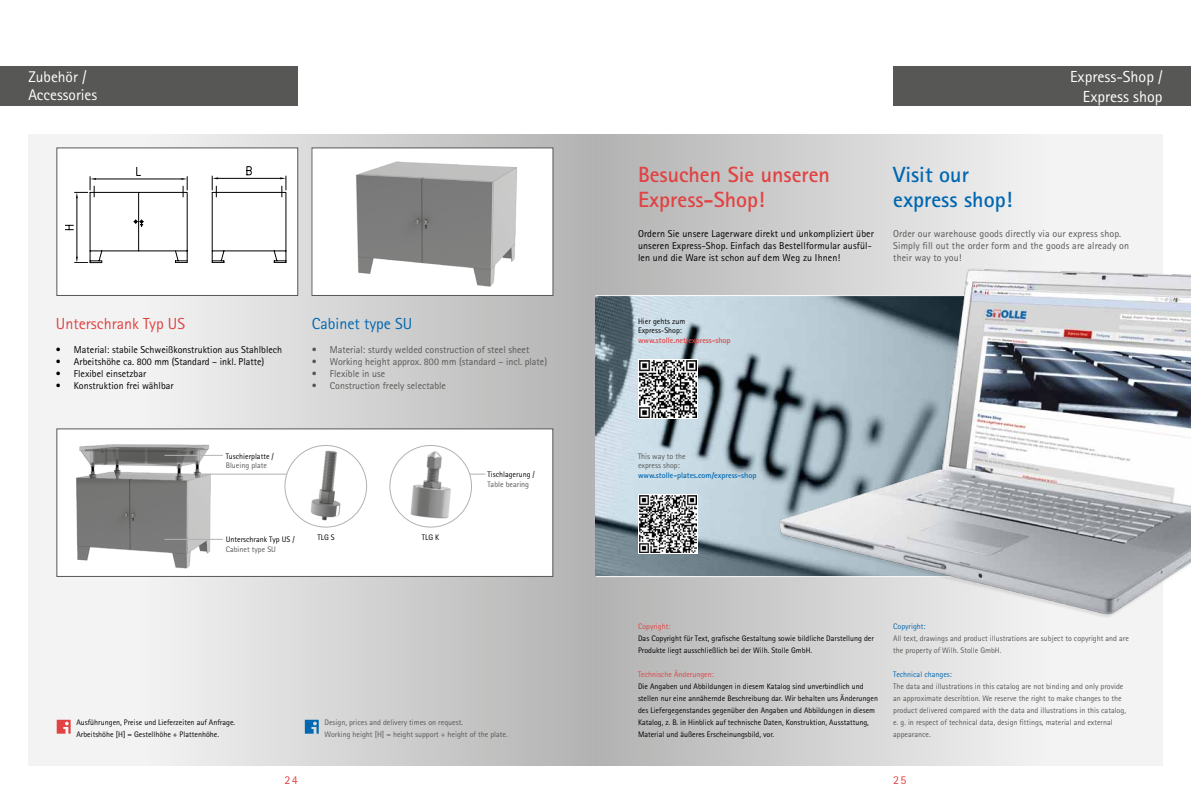
<style>
.page{position:relative;width:1191px;height:794px;background:#fff}
.page>*{position:absolute;margin:0;border:0;box-sizing:border-box;transform-origin:0 0}
.t1{font:700 22px/25px "Rotis Sans Serif Pro";color:#e14243}
.t2{font:700 22px/25px "Rotis Sans Serif Pro";color:#0067b1}
.t3{font:16px/19.2px "Rotis Sans Serif Pro";color:#fff;text-align:right}
.t4{font:16px "Rotis Sans Serif Pro";color:#e14243}
.t5{font:16px "Rotis Sans Serif Pro";color:#0067b1}
.t6{font:15.5px/18.6px "Rotis Sans Serif Pro";color:#fff}
.t7{font:12px "Rotis Sans Serif Pro";color:#e14243}
.t8{font:10px/12px "Rotis Sans Serif Pro";color:#000}
.t9{font:10px/12px "Rotis Sans Serif Pro";color:#575756}
.t10{font:8px/12px "Rotis Sans Serif Pro";color:#000}
.t11{font:8px/12px "Rotis Sans Serif Pro";color:#575756}
.t12{font:700 8px "Rotis Sans Serif Pro";color:#0067b1}
.t13{font:8px "Rotis Sans Serif Pro";color:#e14243}
.t14{font:8px "Rotis Sans Serif Pro";color:#0067b1}
.t15{font:700 8px "Rotis Sans Serif Pro";color:#e14243}
.s1{font-size:15.5px}
</style>
<div class="page">
<div style="left:28px;top:135px;width:567px;height:630px;background:linear-gradient(to right,#fdfcfc,#b5b5b5)"></div>
<div style="left:0;top:67px;width:298px;height:39px;background:#575756"></div>
<div style="left:893px;top:67px;width:298px;height:39px;background:#575756"></div>
<div style="left:595px;top:135px;width:567px;height:630px;background:linear-gradient(to right,#b4b5b4,#fefdfd)"></div>
<img style="left:595px;top:296px;width:157px;height:280px">
<div style="left:57px;top:148px;width:241px;height:148px;background:#fff;border:1px solid #575756"></div>
<div style="left:57px;top:429px;width:496px;height:147px;background:#fff"></div>
<svg style="left:57px;top:719px;width:14px;height:14px"></svg>
<svg style="left:305px;top:719px;width:14px;height:14px"></svg>
<div style="left:312px;top:148px;width:241px;height:147px;background:#fff"></div>
<img style="left:356px;top:161px;width:161px;height:126px">
<div style="left:312px;top:148px;width:241px;height:148px;border:1px solid #575756"></div>
<svg style="left:65px;top:166px;width:221px;height:97px"></svg>
<img style="left:76px;top:444px;width:141px;height:125px">
<hr style="left:198px;top:474px;width:153px;height:1px;background:#b2b2b2">
<hr style="left:440px;top:474px;width:45px;height:1px;background:#b2b2b2">
<hr style="left:164px;top:455px;width:59px;height:1px;background:#b2b2b2">
<hr style="left:164px;top:539px;width:59px;height:1px;background:#b2b2b2">
<img style="left:285px;top:445px;width:81px;height:79px">
<div style="left:285px;top:445px;width:82px;height:82px;border:1px solid #b2b2b2;border-radius:50%"></div>
<img style="left:391px;top:445px;width:80px;height:81px">
<div style="left:389px;top:445px;width:83px;height:82px;border:1px solid #b2b2b2;border-radius:50%"></div>
<hr style="left:595px;top:295px;width:596px;height:1px;background:#fff">
<hr style="left:595px;top:576px;width:567px;height:1px;background:#fff">
<img style="left:752px;top:227px;width:439px;height:412px">
<svg style="left:638px;top:494px;width:59px;height:59px"></svg>
<img style="left:639px;top:495px;width:57px;height:57px">
<svg style="left:638px;top:359px;width:59px;height:59px"></svg>
<img style="left:639px;top:360px;width:57px;height:57px">
<h3 class="t6" style="left:28px;top:67px;width:70px">Zubehör /<br>Accessories</h3>
<h2 class="t4" style="left:56px;top:314px;width:131px">Unterschrank Typ US</h2>
<h2 class="t5" style="left:312px;top:314px;width:102px">Cabinet type SU</h2>
<p class="t8" style="left:56px;top:344px;width:228px">• Material: stabile Schweißkonstruktion aus Stahlblech</p>
<p class="t8" style="left:56px;top:356px;width:210px">• Arbeitshöhe ca. 800 mm (Standard – inkl. Platte)</p>
<p class="t8" style="left:56px;top:368px;width:92px">• Flexibel einsetzbar</p>
<p class="t8" style="left:56px;top:380px;width:119px">• Konstruktion frei wählbar</p>
<p class="t9" style="left:312px;top:344px;width:219px">• Material: sturdy welded construction of steel sheet</p>
<p class="t9" style="left:312px;top:356px;width:237px">• Working height approx. 800 mm (standard – incl. plate)</p>
<p class="t9" style="left:312px;top:368px;width:75px">• Flexible in use</p>
<p class="t9" style="left:312px;top:380px;width:136px">• Construction freely selectable</p>
<p class="t10" style="left:226px;top:450px;width:50px">Tuschierplatte /</p>
<p class="t11" style="left:226px;top:459px;width:43px">Blueing plate</p>
<p class="t10" style="left:226px;top:534px;width:71px">Unterschrank Typ US /</p>
<p class="t11" style="left:226px;top:543px;width:52px">Cabinet type SU</p>
<p class="t10" style="left:317px;top:531px;width:19px">TLG S</p>
<p class="t10" style="left:422px;top:531px;width:19px">TLG K</p>
<p class="t10" style="left:487px;top:469px;width:49px">Tischlagerung /</p>
<p class="t11" style="left:487px;top:478px;width:43px">Table bearing</p>
<p class="t10" style="left:76px;top:716px;width:160px">Ausführungen, Preise und Lieferzeiten auf Anfrage.<br>Arbeitshöhe [H] = Gestellhöhe + Plattenhöhe.</p>
<p class="t11" style="left:324px;top:716px;width:185px">Design, prices and delivery times on request.<br>Working height [H] = height support + height of the plate.</p>
<h2 class="t3" style="left:1070px;top:68px;width:94px">Express-Shop <span class="s1">/<br></span>Express shop</h2>
<h1 class="t1" style="left:638px;top:162px;width:193px">Besuchen Sie unseren<br>Express-Shop!</h1>
<p class="t8" style="left:638px;top:227px;width:237px">Ordern Sie unsere Lagerware direkt und unkompliziert über unseren Express-Shop. Einfach das Bestellformular ausfül&shy;len und die Ware ist schon auf dem Weg zu Ihnen!</p>
<h1 class="t2" style="left:893px;top:162px;width:120px">Visit our express shop!</h1>
<p class="t9" style="left:893px;top:227px;width:237px">Order our warehouse goods directly via our express shop.<br>Simply fill out the order form and the goods are already on their way to you!</p>
<p class="t10" style="left:638px;top:316px;width:49px;line-height:9.6px">Hier gehts zum<br>Express-Shop:</p>
<p class="t15" style="left:638px;top:335px;width:94px">www.stolle.net/express-shop</p>
<p class="t11" style="left:638px;top:451px;width:49px;line-height:9.6px">This way to the express shop:</p>
<p class="t12" style="left:638px;top:470px;width:120px">www.stolle-plates.com/express-shop</p>
<p class="t13" style="left:638px;top:622px;width:34px">Copyright:</p>
<p class="t10" style="left:638px;top:632px;width:237px">Das Copyright für Text, grafische Gestaltung sowie bildliche Darstellung der<br>Produkte liegt ausschließlich bei der Wilh. Stolle GmbH.</p>
<p class="t13" style="left:638px;top:670px;width:77px">Technische Änderungen:</p>
<p class="t10" style="left:638px;top:680px;width:241px">Die Angaben und Abbildungen in diesem Katalog sind unverbindlich und stellen nur eine annähernde Beschreibung dar. Wir behalten uns Änderungen des Liefergegenstandes gegenüber den Angaben und Abbildungen in diesem Katalog, z. B. in Hinblick auf technische Daten, Konstruktion, Ausstattung, Material und äußeres Erscheinungsbild, vor.</p>
<p class="t14" style="left:893px;top:622px;width:34px">Copyright:</p>
<p class="t11" style="left:893px;top:632px;width:237px">All text, drawings and product illustrations are subject to copyright and are the property of Wilh. Stolle GmbH.</p>
<p class="t14" style="left:893px;top:670px;width:60px">Technical changes:</p>
<p class="t11" style="left:893px;top:680px;width:234px">The data and illustrations in this catalog are not binding and only provide an approximate describtion. We reserve the right to make changes to the product delivered compared with the data and illustrations in this catalog, e. g. in respect of technical data, design fittings, material and external appearance.</p>
<h3 class="t7" style="left:284px;top:773px;width:15px">24</h3>
<h3 class="t7" style="left:893px;top:773px;width:15px">25</h3>
</div>
